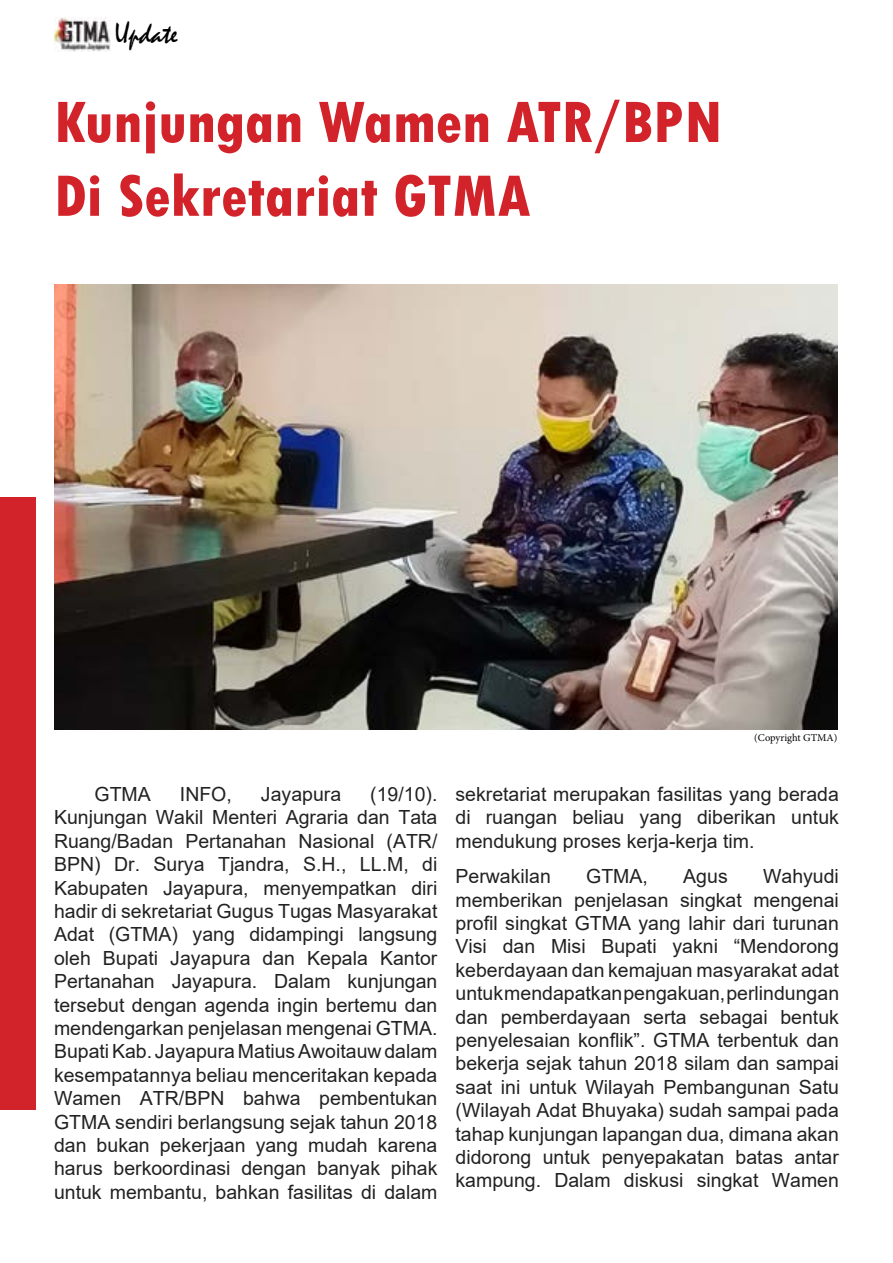
<style>
.page{position:relative;width:893px;height:1263px;background:#fff}
.page>*{position:absolute;margin:0;border:0;box-sizing:border-box;transform-origin:0 0}
.t1{font:800 condensed 61.5px/73.8px "Tw Cen";color:#d2232a}
.t2{font:29.55px "Mistral";color:#000}
.t3{font:19.5px/23.4px "Arial";color:#222;text-align:justify}
.t4{font:10.5px "Minion Pro";color:#000}
</style>
<div class="page">
<img style="left:54px;top:284px;width:783px;height:445px">
<img style="left:54px;top:18px;width:56px;height:33px">
<div style="left:0;top:497px;width:35px;height:613px;background:#d2232a"></div>
<h2 class="t2" style="left:114px;top:16px;width:65px">Update</h2>
<h1 class="t1" style="left:54px;top:85px;width:670px">Kunjungan Wamen ATR/BPN<br>Di Sekretariat GTMA</h1>
<p class="t4" style="left:754px;top:730px;width:85px">(Copyright GTMA)</p>
<p class="t3" style="left:94px;top:782px;width:58px">GTMA</p>
<p class="t3" style="left:180px;top:782px;width:54px">INFO,</p>
<p class="t3" style="left:261px;top:782px;width:82px">Jayapura</p>
<p class="t3" style="left:54px;top:782px;width:385px;text-indent:316px">(19/10).<br>Kunjungan Wakil Menteri Agraria dan Tata Ruang/Badan Pertanahan Nasional (ATR/ BPN) Dr. Surya Tjandra, S.H., LL.M, di Kabupaten Jayapura, menyempatkan diri hadir di sekretariat Gugus Tugas Masyarakat Adat (GTMA) yang didampingi langsung oleh Bupati Jayapura dan Kepala Kantor Pertanahan Jayapura. Dalam kunjungan tersebut dengan agenda ingin bertemu dan mendengarkan penjelasan mengenai GTMA.<br>Bupati Kab. Jayapura Matius Awoitauw dalam kesempatannya beliau menceritakan kepada Wamen ATR/BPN bahwa pembentukan GTMA sendiri berlangsung sejak tahun 2018 dan bukan pekerjaan yang mudah karena harus berkoordinasi dengan banyak pihak untuk membantu, bahkan fasilitas di dalam</p>
<p class="t3" style="left:455px;top:782px;width:385px">sekretariat merupakan fasilitas yang berada di ruangan beliau yang diberikan untuk mendukung proses kerja-kerja tim.</p>
<p class="t3" style="left:455px;top:864px;width:97px">Perwakilan</p>
<p class="t3" style="left:586px;top:864px;width:63px">GTMA,</p>
<p class="t3" style="left:683px;top:864px;width:46px">Agus</p>
<p class="t3" style="left:455px;top:864px;width:385px;text-indent:308px">Wahyudi memberikan penjelasan singkat mengenai profil singkat GTMA yang lahir dari turunan Visi dan Misi Bupati yakni “Mendorong keberdayaan dan kemajuan masyarakat adat untuk mendapatkan pengakuan, perlindungan dan pemberdayaan serta sebagai bentuk penyelesaian konflik”. GTMA terbentuk dan bekerja sejak tahun 2018 silam dan sampai saat ini untuk Wilayah Pembangunan Satu (Wilayah Adat Bhuyaka) sudah sampai pada tahap kunjungan lapangan dua, dimana akan didorong untuk penyepakatan batas antar kampung. Dalam diskusi singkat Wamen</p>
</div>
